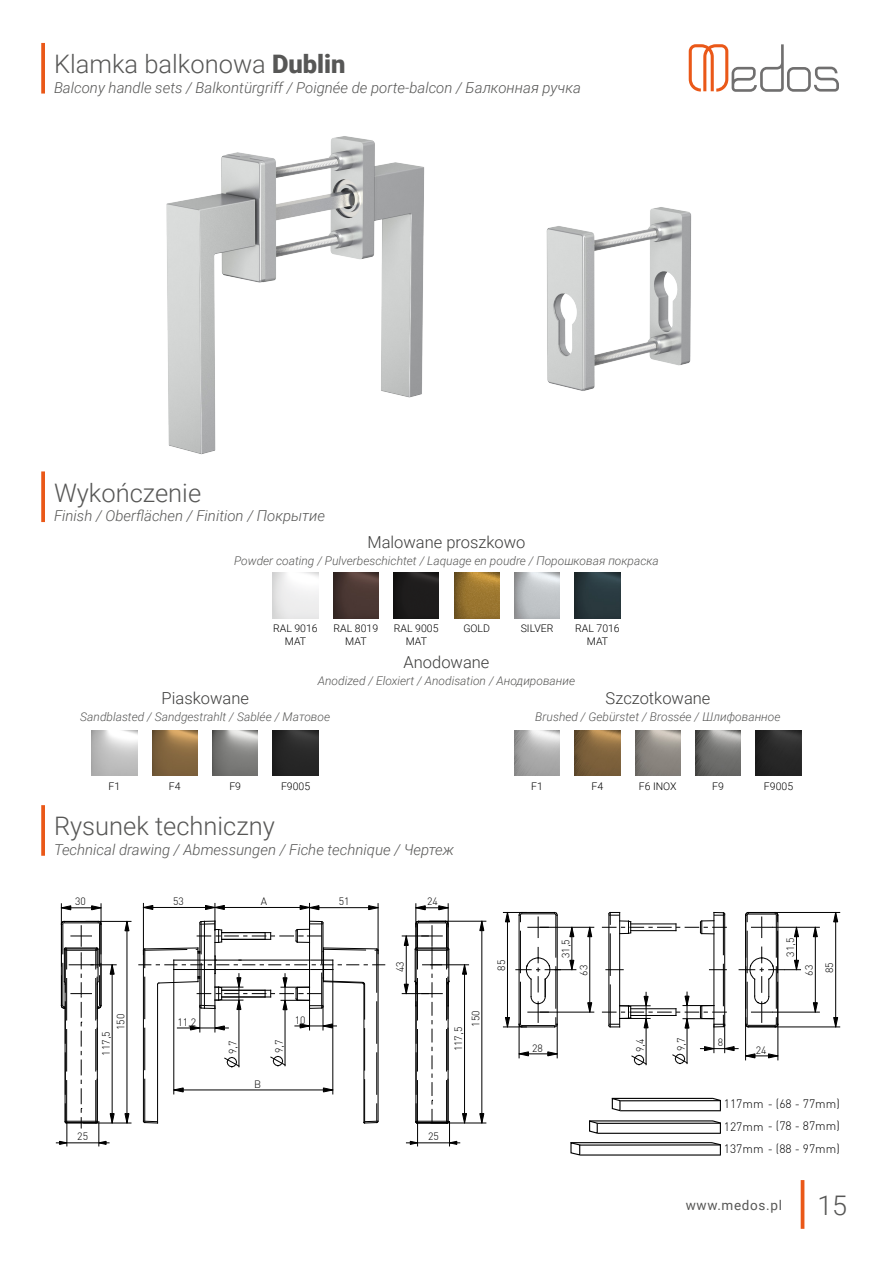
<style>
.page{position:relative;width:893px;height:1263px;background:#fff}
.page>*{position:absolute;margin:0;border:0;box-sizing:border-box;transform-origin:0 0}
.t1{font:300 27px "Roboto";color:#575756}
.t2{font:300 25.5px "Roboto";color:#575756}
.t3{font:300 16.5px "Roboto";color:#3c3c3b}
.t4{font:italic 300 15px "Roboto";color:#575756}
.t5{font:13.5px "Roboto";letter-spacing:.05em;color:#575756}
.t6{font:italic 300 12px "Roboto";color:#575756}
.t7{font:12px/22.5px "DIN Light PL";color:#000;text-align:justify}
.t8{font:10.5px/20.4px "DIN Light PL";color:#000}
.t9{font:300 10.5px/12.6px "Roboto";color:#000;text-align:center}
.s1{font-weight:900}
</style>
<div class="page">
<hr style="left:801px;top:1180px;width:3px;height:49px;background:#ea5818">
<svg style="left:689px;top:44px;width:150px;height:48px"></svg>
<svg style="left:41px;top:43px;width:4px;height:51px"></svg>
<svg style="left:41px;top:805px;width:4px;height:51px"></svg>
<svg style="left:41px;top:471px;width:4px;height:51px"></svg>
<img style="left:166px;top:136px;width:251px;height:319px">
<img style="left:417px;top:166px;width:275px;height:230px">
<img style="left:575px;top:573px;width:45px;height:45px">
<img style="left:333px;top:573px;width:45px;height:45px">
<img style="left:394px;top:573px;width:45px;height:45px">
<img style="left:454px;top:573px;width:45px;height:45px">
<hr style="left:56px;top:1142px;width:53px;height:1px;background:#000">
<svg style="left:479px;top:920px;width:6px;height:11px"></svg>
<svg style="left:479px;top:1113px;width:6px;height:10px"></svg>
<svg style="left:124px;top:922px;width:6px;height:9px"></svg>
<svg style="left:124px;top:1113px;width:6px;height:10px"></svg>
<svg style="left:587px;top:926px;width:5px;height:11px"></svg>
<svg style="left:587px;top:1002px;width:5px;height:10px"></svg>
<svg style="left:812px;top:926px;width:6px;height:11px"></svg>
<svg style="left:812px;top:1002px;width:6px;height:10px"></svg>
<svg style="left:833px;top:913px;width:5px;height:10px"></svg>
<svg style="left:833px;top:1017px;width:5px;height:10px"></svg>
<svg style="left:518px;top:1051px;width:11px;height:5px"></svg>
<svg style="left:547px;top:1051px;width:10px;height:5px"></svg>
<hr style="left:84px;top:1123px;width:47px;height:1px;background:#000">
<hr style="left:127px;top:921px;width:1px;height:202px;background:#000">
<svg style="left:59px;top:904px;width:57px;height:242px"></svg>
<hr style="left:86px;top:921px;width:45px;height:1px;background:#000">
<hr style="left:61px;top:907px;width:40px;height:1px;background:#000">
<hr style="left:431px;top:1123px;width:55px;height:1px;background:#000">
<hr style="left:482px;top:921px;width:1px;height:202px;background:#000">
<hr style="left:431px;top:964px;width:38px;height:1px;background:#000">
<svg style="left:402px;top:904px;width:65px;height:242px"></svg>
<hr style="left:430px;top:921px;width:56px;height:1px;background:#000">
<hr style="left:416px;top:907px;width:32px;height:1px;background:#000">
<hr style="left:519px;top:1053px;width:38px;height:1px;background:#000">
<hr style="left:540px;top:1012px;width:54px;height:1px;background:#000">
<hr style="left:519px;top:1024px;width:1px;height:34px;background:#000">
<hr style="left:557px;top:1024px;width:1px;height:34px;background:#000">
<hr style="left:540px;top:927px;width:54px;height:1px;background:#000">
<hr style="left:589px;top:927px;width:1px;height:85px;background:#000">
<svg style="left:503px;top:911px;width:73px;height:117px"></svg>
<hr style="left:775px;top:1027px;width:65px;height:1px;background:#000">
<hr style="left:772px;top:1012px;width:47px;height:1px;background:#000">
<svg style="left:602px;top:911px;width:198px;height:154px"></svg>
<hr style="left:778px;top:1024px;width:1px;height:36px;background:#000">
<hr style="left:796px;top:927px;width:1px;height:43px;background:#000">
<hr style="left:772px;top:927px;width:47px;height:1px;background:#000">
<hr style="left:815px;top:927px;width:1px;height:85px;background:#000">
<hr style="left:835px;top:912px;width:1px;height:115px;background:#000">
<hr style="left:775px;top:912px;width:65px;height:1px;background:#000">
<svg style="left:138px;top:903px;width:247px;height:221px"></svg>
<img style="left:635px;top:730px;width:45px;height:46px">
<img style="left:756px;top:730px;width:45px;height:46px">
<img style="left:695px;top:730px;width:46px;height:46px">
<img style="left:273px;top:730px;width:45px;height:46px">
<img style="left:213px;top:730px;width:45px;height:46px">
<img style="left:92px;top:730px;width:45px;height:46px">
<img style="left:514px;top:730px;width:46px;height:46px">
<img style="left:152px;top:730px;width:45px;height:46px">
<img style="left:575px;top:730px;width:45px;height:46px">
<svg style="left:611px;top:1097px;width:10px;height:15px"></svg>
<svg style="left:589px;top:1121px;width:10px;height:13px"></svg>
<svg style="left:711px;top:1097px;width:10px;height:15px"></svg>
<svg style="left:711px;top:1120px;width:10px;height:13px"></svg>
<hr style="left:620px;top:1100px;width:101px;height:1px;background:#000">
<hr style="left:597px;top:1123px;width:124px;height:1px;background:#000">
<hr style="left:620px;top:1110px;width:101px;height:1px;background:#000">
<hr style="left:598px;top:1133px;width:123px;height:1px;background:#000">
<hr style="left:612px;top:1098px;width:101px;height:1px;background:#000">
<hr style="left:589px;top:1120px;width:124px;height:1px;background:#000">
<svg style="left:570px;top:1142px;width:11px;height:14px"></svg>
<svg style="left:710px;top:1142px;width:11px;height:14px"></svg>
<hr style="left:580px;top:1144px;width:141px;height:2px;background:#000">
<hr style="left:580px;top:1154px;width:141px;height:1px;background:#000">
<hr style="left:571px;top:1142px;width:141px;height:1px;background:#000">
<h2 class="t2" style="left:54px;top:46px;width:293px">Klamka balkonowa <span class="s1">Dublin</span></h2>
<p class="t4" style="left:54px;top:77px;width:528px">Balcony handle sets / Balkontürgriff / Poignée de porte-balcon / Балконная ручка</p>
<p class="t8" style="left:198px;top:63px;width:12px">30</p>
<p class="t8" style="left:399px;top:80px;width:20px">11,2</p>
<h2 class="t2" style="left:54px;top:475px;width:149px">Wykończenie</h2>
<p class="t4" style="left:54px;top:505px;width:272px">Finish / Oberflächen / Finition / Покрытие</p>
<p class="t8" style="left:207px;top:506px;width:12px">30</p>
<p class="t8" style="left:390px;top:525px;width:8px">L</p>
<h3 class="t3" style="left:367px;top:531px;width:160px">Malowane proszkowo</h3>
<p class="t6" style="left:234px;top:553px;width:426px">Powder coating / Pulverbeschichtet / Laquage en poudre / Порошковая покраска</p>
<p class="t9" style="left:273px;top:622px;width:46px">RAL 9016<br>MAT</p>
<p class="t9" style="left:334px;top:622px;width:46px">RAL 8019</p>
<p class="t9" style="left:463px;top:622px;width:28px">GOLD</p>
<p class="t9" style="left:394px;top:622px;width:46px">RAL 9005<br>MAT</p>
<p class="t9" style="left:521px;top:622px;width:34px">SILVER</p>
<p class="t9" style="left:575px;top:622px;width:46px">RAL 7016<br>MAT</p>
<p class="t9" style="left:345px;top:634px;width:23px">MAT</p>
<h3 class="t3" style="left:404px;top:650px;width:87px">Anodowane</h3>
<p class="t6" style="left:318px;top:672px;width:259px">Anodized / Eloxiert / Anodisation / Анодирование</p>
<p class="t8" style="left:161px;top:707px;width:26px;rotate:-90deg">117,5</p>
<h3 class="t3" style="left:161px;top:686px;width:89px">Piaskowane</h3>
<p class="t6" style="left:80px;top:708px;width:252px">Sandblasted / Sandgestrahlt / Sablée / Матовое</p>
<h3 class="t3" style="left:605px;top:686px;width:107px">Szczotkowane</h3>
<p class="t6" style="left:535px;top:708px;width:247px">Brushed / Gebürstet / Brossée / Шлифованное</p>
<p class="t9" style="left:109px;top:779px;width:13px">F1</p>
<p class="t9" style="left:169px;top:779px;width:13px">F4</p>
<p class="t9" style="left:229px;top:779px;width:13px">F9</p>
<p class="t9" style="left:281px;top:779px;width:31px">F9005</p>
<p class="t9" style="left:531px;top:779px;width:13px">F1</p>
<p class="t9" style="left:591px;top:779px;width:13px">F4</p>
<p class="t9" style="left:639px;top:779px;width:39px">F6 INOX</p>
<p class="t9" style="left:712px;top:779px;width:13px">F9</p>
<p class="t9" style="left:764px;top:779px;width:31px">F9005</p>
<h2 class="t2" style="left:54px;top:808px;width:222px">Rysunek techniczny</h2>
<p class="t4" style="left:54px;top:839px;width:401px">Technical drawing / Abmessungen / Fiche technique / Чертеж</p>
<p class="t8" style="left:75px;top:891px;width:12px">30</p>
<p class="t8" style="left:173px;top:891px;width:12px">53</p>
<p class="t8" style="left:261px;top:891px;width:8px">A</p>
<p class="t8" style="left:339px;top:891px;width:12px">51</p>
<p class="t8" style="left:427px;top:891px;width:12px">24</p>
<p class="t8" style="left:111px;top:1030px;width:18px;rotate:-90deg">150</p>
<p class="t8" style="left:177px;top:1011px;width:20px">11,2</p>
<p class="t8" style="left:295px;top:1009px;width:12px">10</p>
<p class="t8" style="left:96px;top:1055px;width:26px;rotate:-90deg">117,5</p>
<p class="t8" style="left:222px;top:1054px;width:15px;rotate:-90deg">9,7</p>
<p class="t8" style="left:254px;top:1073px;width:9px">B</p>
<p class="t8" style="left:269px;top:1053px;width:15px;rotate:-90deg">9,7</p>
<p class="t8" style="left:390px;top:972px;width:12px;rotate:-90deg">43</p>
<p class="t8" style="left:448px;top:1051px;width:26px;rotate:-90deg">117,5</p>
<p class="t8" style="left:465px;top:1027px;width:18px;rotate:-90deg">150</p>
<p class="t8" style="left:491px;top:971px;width:12px;rotate:-90deg">85</p>
<p class="t8" style="left:77px;top:1126px;width:12px">25</p>
<p class="t8" style="left:428px;top:1126px;width:12px">25</p>
<p class="t8" style="left:555px;top:958px;width:20px;rotate:-90deg">31,5</p>
<p class="t8" style="left:573px;top:975px;width:12px;rotate:-90deg">63</p>
<p class="t8" style="left:532px;top:1037px;width:12px">28</p>
<p class="t8" style="left:630px;top:1052px;width:15px;rotate:-90deg">9,4</p>
<p class="t8" style="left:671px;top:1051px;width:15px;rotate:-90deg">9,7</p>
<p class="t8" style="left:718px;top:1032px;width:7px">8</p>
<p class="t8" style="left:780px;top:956px;width:20px;rotate:-90deg">31,5</p>
<p class="t8" style="left:799px;top:975px;width:15px;rotate:-90deg">63<br>85</p>
<p class="t8" style="left:756px;top:1039px;width:12px">24</p>
<p class="t7" style="left:724px;top:1092px;width:117px">117mm - (68 - 77mm)<br>127mm - (78 - 87mm)<br>137mm - (88 - 97mm)</p>
<p class="t5" style="left:686px;top:1196px;width:98px">www.medos.pl</p>
<h1 class="t1" style="left:817px;top:1186px;width:31px">15</h1>
</div>
